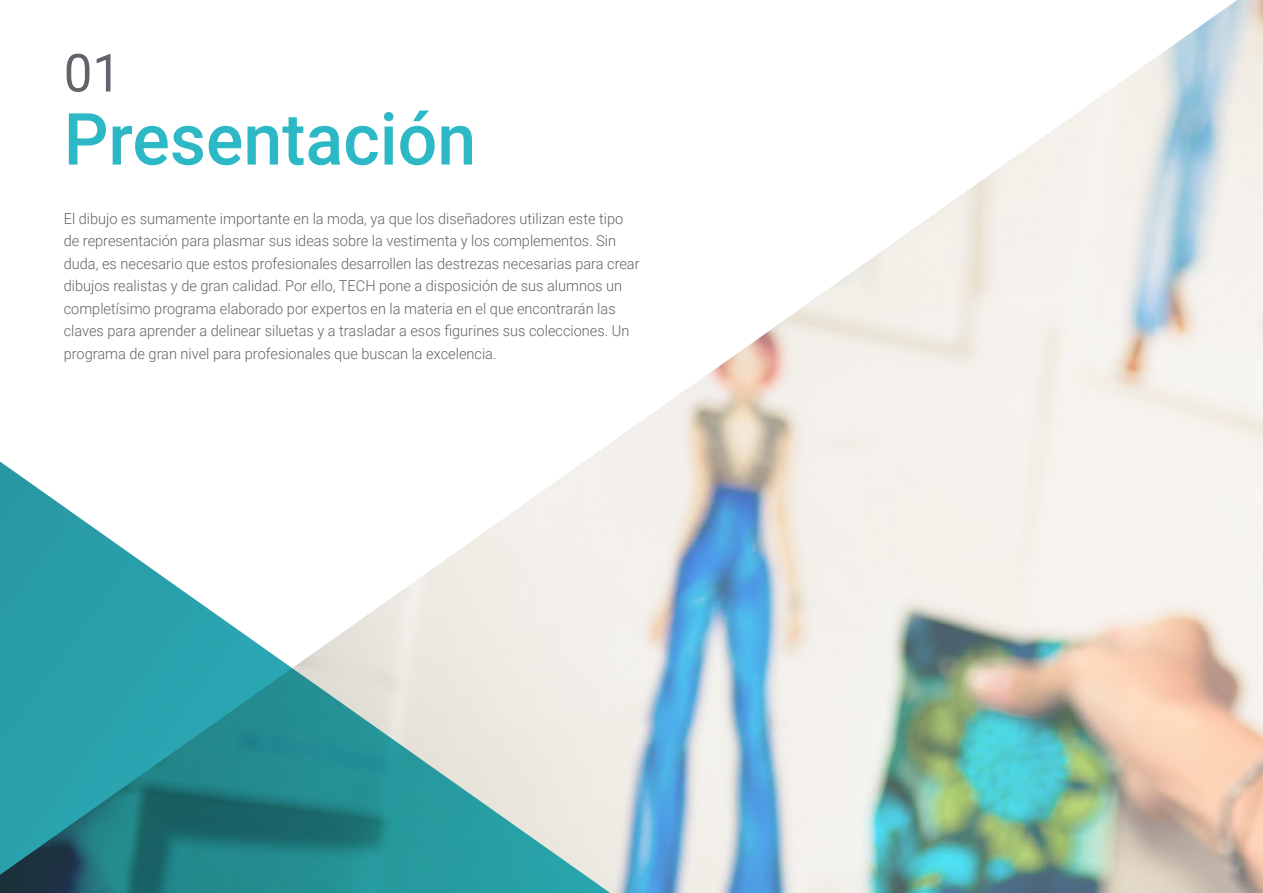
<style>
.page{position:relative;width:1263px;height:893px;background:#fff}
.page>*{position:absolute;margin:0;border:0;box-sizing:border-box;transform-origin:0 0}
.t1{font:500 72px "Roboto";color:#2db8c5}
.t2{font:52.5px "Roboto";color:#61646a}
.t3{font:300 15px/22.5px "Roboto";color:#61646a}
</style>
<div class="page">
<img style="left:607px;top:0;width:656px;height:893px">
<svg style="left:0;top:446px;width:640px;height:447px"></svg>
<h2 class="t2" style="left:64px;top:36px;width:59px">01</h2>
<h1 class="t1" style="left:64px;top:89px;width:414px">Presentación</h1>
<p class="t3" style="left:64px;top:207px;width:577px">El dibujo es sumamente importante en la moda, ya que los diseñadores utilizan este tipo de representación para plasmar sus ideas sobre la vestimenta y los complementos. Sin duda, es necesario que estos profesionales desarrollen las destrezas necesarias para crear dibujos realistas y de gran calidad. Por ello, TECH pone a disposición de sus alumnos un completísimo programa elaborado por expertos en la materia en el que encontrarán las claves para aprender a delinear siluetas y a trasladar a esos figurines sus colecciones. Un programa de gran nivel para profesionales que buscan la excelencia.</p>
</div>
